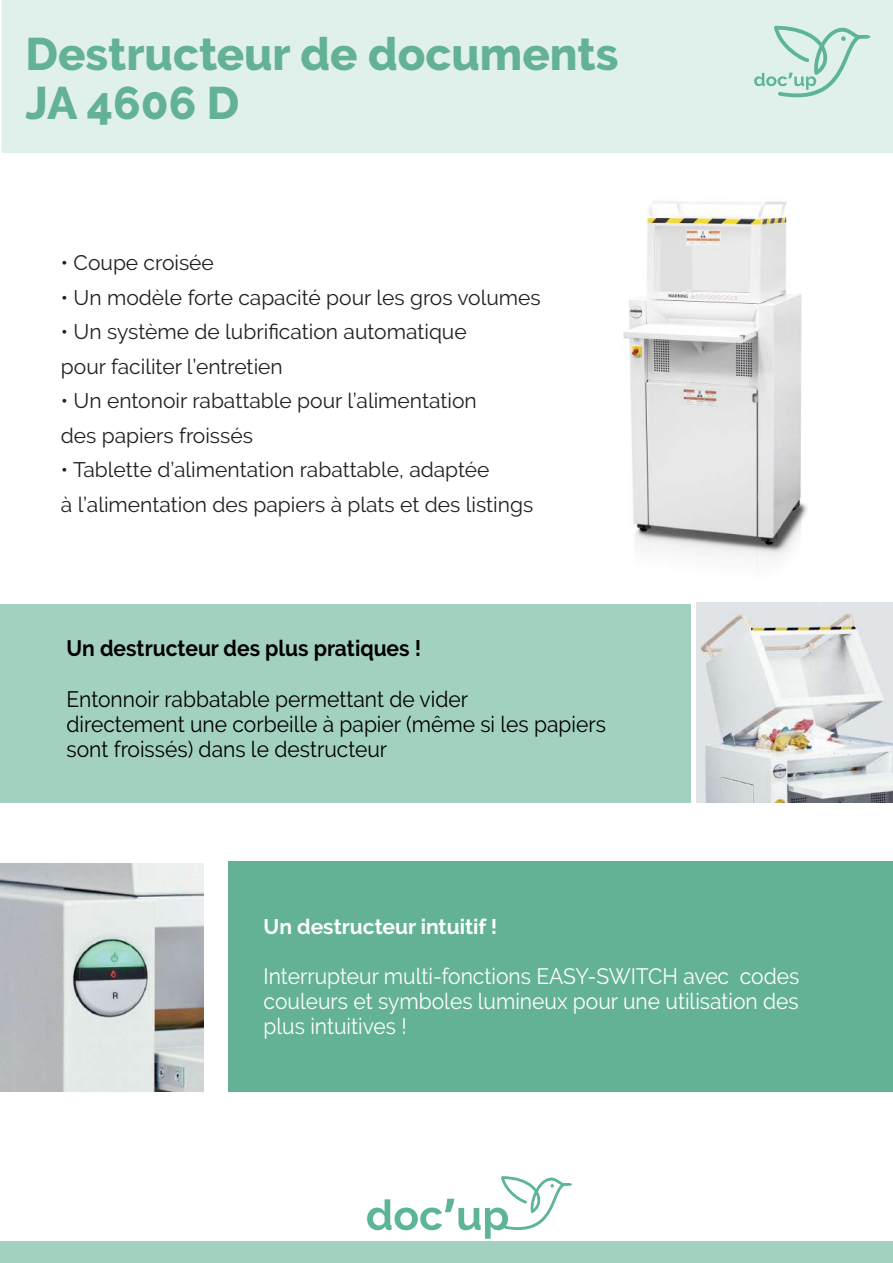
<style>
.page{position:relative;width:893px;height:1263px;background:#fff}
.page>*{position:absolute;margin:0;border:0;box-sizing:border-box;transform-origin:0 0}
.t1{font:800 45.45px/49.5px "Raleway";color:#63b296}
.t2{font:22.2px/25.2px "Raleway";color:#000;scale:.94 1}
.t3{font:22.2px/25.2px "Raleway";color:#fff;text-align:justify;scale:.94 1}
.t4{font:700 22.2px "Raleway";color:#000;scale:.94 1}
.t5{font:21px/34.5px "Raleway";color:#231f20}
.t6{font:700 21px "Raleway";color:#fff}
</style>
<div class="page">
<div style="left:14px;top:12px;width:867px;height:129px;background:#e0f0ea"></div>
<div style="left:2px;top:0;width:891px;height:153px;border:24px solid #e0f0ea"></div>
<div style="left:1px;top:1242px;width:892px;height:21px;background:#a3d1c0"></div>
<div style="left:0;top:604px;width:691px;height:198px;background:#a3d1c0"></div>
<svg style="left:367px;top:1176px;width:205px;height:63px"></svg>
<svg style="left:754px;top:25px;width:116px;height:79px"></svg>
<div style="left:229px;top:861px;width:664px;height:231px;background:#63b296"></div>
<img style="left:623px;top:201px;width:185px;height:362px">
<img style="left:0;top:863px;width:204px;height:229px">
<img style="left:696px;top:603px;width:197px;height:199px">
<h1 class="t1" style="left:26px;top:29px;width:594px">Destructeur de documents<br>JA 4606 D</h1>
<p class="t5" style="left:61px;top:246px;width:155px">• Coupe croisée</p>
<p class="t5" style="left:61px;top:280px;width:481px">• Un modèle forte capacité pour les gros volumes</p>
<p class="t5" style="left:61px;top:315px;width:407px">• Un système de lubrification automatique pour faciliter l’entretien</p>
<p class="t5" style="left:61px;top:384px;width:417px">• Un entonoir rabattable pour l’alimentation des papiers froissés</p>
<p class="t5" style="left:61px;top:453px;width:474px">• Tablette d’alimentation rabattable, adaptée<br>à l’alimentation des papiers à plats et des listings</p>
<p class="t4" style="left:67px;top:636px;width:379px">Un destructeur des plus pratiques !</p>
<p class="t2" style="left:67px;top:686px;width:575px">Entonnoir rabbatable permettant de vider<br>directement une corbeille à papier (même si les papiers sont froissés) dans le destructeur</p>
<p class="t6" style="left:264px;top:914px;width:235px">Un destructeur intuitif !</p>
<p class="t3" style="left:264px;top:963px;width:571px">Interrupteur multi-fonctions EASY-SWITCH avec codes couleurs et symboles lumineux pour une utilisation des plus intuitives !</p>
</div>
